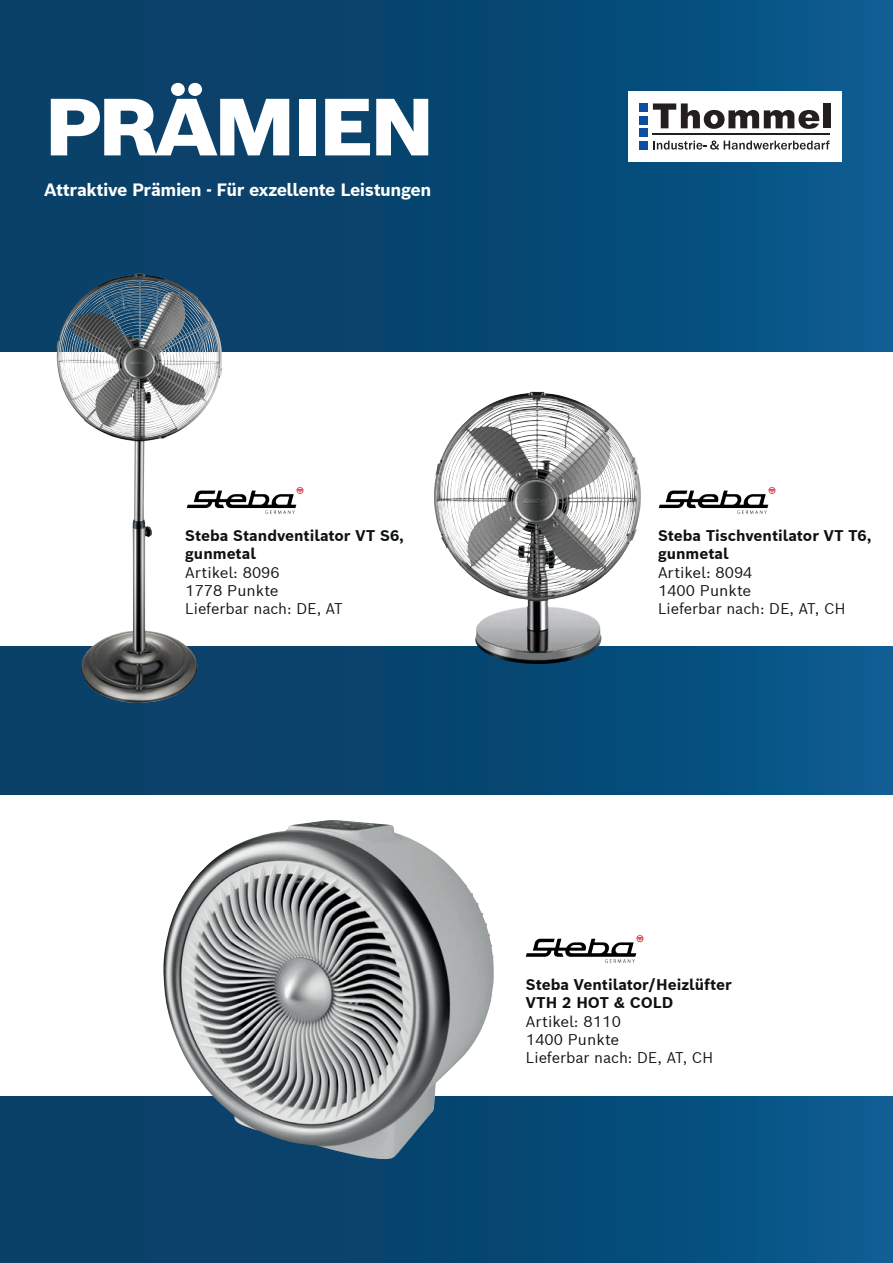
<style>
.page{position:relative;width:893px;height:1263px;background:#fff}
.page>*{position:absolute;margin:0;border:0;box-sizing:border-box;transform-origin:0 0}
.t1{font:900 79.2px "Bosch Sans";letter-spacing:-.05em;color:#fff;scale:1.05 1}
.t2{font:700 17.4px "Bosch Sans";letter-spacing:-.025em;color:#fff}
.t3{font:15.15px/18.1px "Bosch Sans";color:#0f1214}
.t4{font:700 15.15px/18.1px "Bosch Sans";color:#0f1214}
</style>
<div class="page">
<div style="left:0;top:0;width:893px;height:1263px;background:linear-gradient(to right,#093b60,#08578a)"></div>
<div style="left:0;top:352px;width:893px;height:293px;background:#fff"></div>
<div style="left:0;top:795px;width:893px;height:301px;background:#fff"></div>
<img style="left:163px;top:820px;width:331px;height:339px">
<img style="left:57px;top:274px;width:165px;height:429px">
<img style="left:186px;top:486px;width:118px;height:29px">
<img style="left:434px;top:392px;width:207px;height:272px">
<img style="left:658px;top:487px;width:118px;height:27px">
<img style="left:526px;top:935px;width:117px;height:28px">
<div style="left:628px;top:91px;width:213px;height:71px;background:#fff"></div>
<hr style="left:652px;top:133px;width:178px;height:2px;background:#231f20">
<div style="left:639px;top:103px;width:8px;height:9px;background:#0d4da1"></div>
<div style="left:639px;top:116px;width:8px;height:8px;background:#0d4da1"></div>
<div style="left:639px;top:129px;width:8px;height:8px;background:#0d4da1"></div>
<div style="left:639px;top:141px;width:8px;height:8px;background:#0d4da1"></div>
<div style="left:823px;top:103px;width:7px;height:25px;background:#231f20"></div>
<svg style="left:653px;top:103px;width:166px;height:26px"></svg>
<svg style="left:653px;top:140px;width:177px;height:10px"></svg>
<h1 class="t1" style="left:44px;top:74px;width:373px">PRÄMIEN</h1>
<p class="t2" style="left:44px;top:178px;width:389px">Attraktive Prämien - Für exzellente Leistungen</p>
<p class="t4" style="left:185px;top:526px;width:220px">Steba Standventilator VT S6, gunmetal</p>
<p class="t3" style="left:185px;top:562px;width:159px">Artikel: 8096<br>1778 Punkte<br>Lieferbar nach: DE, AT</p>
<p class="t4" style="left:658px;top:526px;width:215px">Steba Tischventilator VT T6, gunmetal</p>
<p class="t3" style="left:658px;top:562px;width:189px">Artikel: 8094<br>1400 Punkte<br>Lieferbar nach: DE, AT, CH</p>
<p class="t4" style="left:526px;top:975px;width:207px">Steba Ventilator/Heizlüfter<br>VTH 2 HOT &amp; COLD</p>
<p class="t3" style="left:526px;top:1011px;width:189px">Artikel: 8110<br>1400 Punkte<br>Lieferbar nach: DE, AT, CH</p>
</div>
